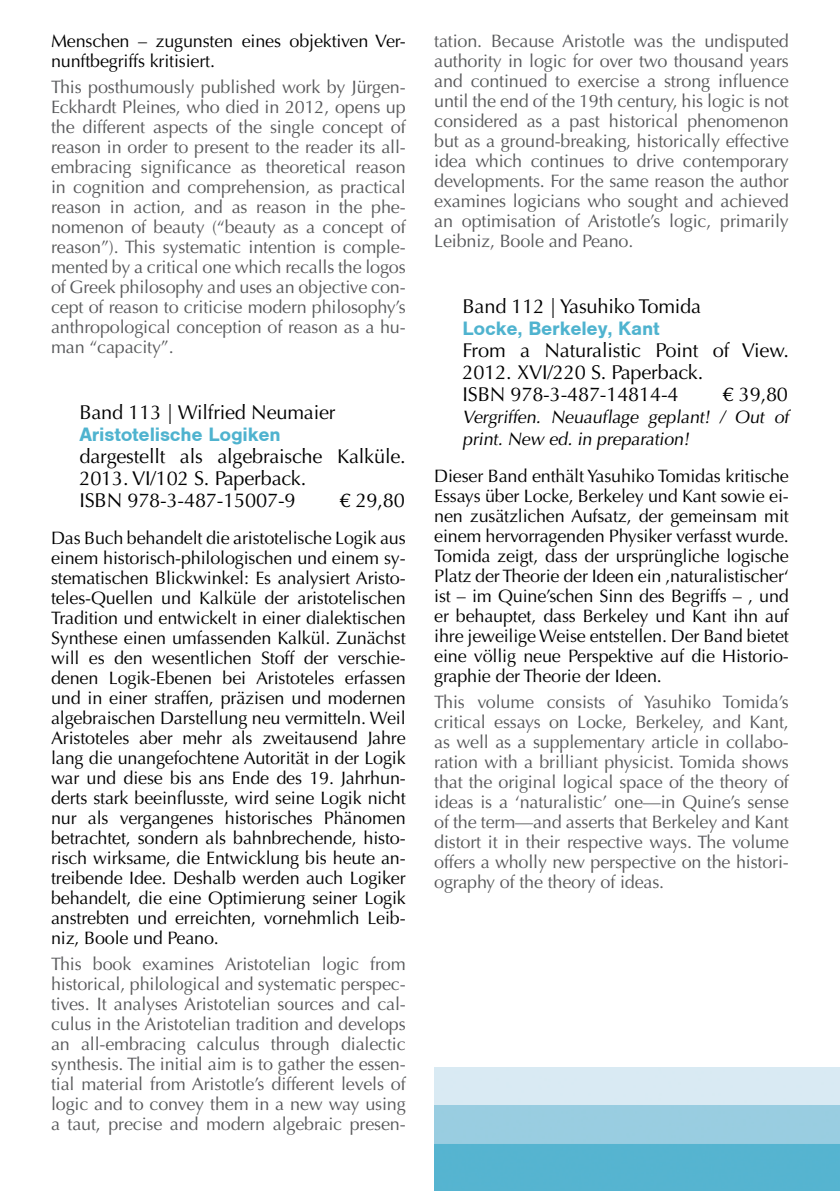
<style>
.page{position:relative;width:840px;height:1191px;background:#fff}
.page>*{position:absolute;margin:0;border:0;box-sizing:border-box;transform-origin:0 0}
.t1{font:20px/22px "Optima LT";letter-spacing:-.01em;color:#000}
.t2{font:20px "Balt Hlv";letter-spacing:-.01em;color:#4fb3cf}
.t3{font:18px/20px "Optima LT";letter-spacing:-.01em;color:#58595b;text-align:justify}
.t4{font:18px/20px "Optima LT";letter-spacing:-.01em;color:#000}
</style>
<div class="page">
<img style="left:434px;top:1104px;width:405px;height:87px">
<div style="left:434px;top:1067px;width:405px;height:37px;background:#d9eaf3"></div>
<p class="t4" style="left:51px;top:31px;width:356px">Menschen – zugunsten eines objektiven Ver&shy;nunftbegriffs kritisiert.</p>
<p class="t3" style="left:51px;top:77px;width:356px">This posthumously published work by Jürgen-Eckhardt Pleines, who died in 2012, opens up the different aspects of the single concept of reason in order to present to the reader its all&shy;embracing significance as theoretical reason in cognition and comprehension, as practical reason in action, and as reason in the phe&shy;nomenon of beauty (“beauty as a concept of reason”). This systematic intention is comple&shy;mented by a critical one which recalls the logos of Greek philosophy and uses an objective con&shy;cept of reason to criticise modern philosophy’s anthropological conception of reason as a hu&shy;man “capacity”.</p>
<p class="t1" style="left:79px;top:401px;width:257px">Band 113 | Wilfried Neumaier</p>
<p class="t2" style="left:79px;top:423px;width:203px">Aristotelische Logiken</p>
<p class="t1" style="left:79px;top:445px;width:327px">dargestellt als algebraische Kalküle.<br>2013. VI/102 S. Paperback.<br>ISBN 978-3-487-15007-9</p>
<p class="t1" style="left:339px;top:489px;width:67px">€ 29,80</p>
<p class="t4" style="left:51px;top:528px;width:356px;text-align:justify">Das Buch behandelt die aristotelische Logik aus einem historisch-philologischen und einem sy&shy;stematischen Blickwinkel: Es analysiert Aristo&shy;teles-Quellen und Kalküle der aristotelischen Tradition und entwickelt in einer dialektischen Synthese einen umfassenden Kalkül. Zunächst will es den wesentlichen Stoff der verschie&shy;denen Logik-Ebenen bei Aristoteles erfassen und in einer straffen, präzisen und modernen algebraischen Darstellung neu vermitteln. Weil Aristoteles aber mehr als zweitausend Jahre lang die unangefochtene Autorität in der Logik war und diese bis ans Ende des 19. Jahrhun&shy;derts stark beeinflusste, wird seine Logik nicht nur als vergangenes historisches Phänomen betrachtet, sondern als bahnbrechende, histo&shy;risch wirksame, die Entwicklung bis heute an&shy;treibende Idee. Deshalb werden auch Logiker behandelt, die eine Optimierung seiner Logik anstrebten und erreichten, vornehmlich Leib&shy;niz, Boole und Peano.</p>
<p class="t3" style="left:51px;top:954px;width:356px">This book examines Aristotelian logic from historical, philological and systematic perspec&shy;tives. It analyses Aristotelian sources and cal&shy;culus in the Aristotelian tradition and develops an all-embracing calculus through dialectic synthesis. The initial aim is to gather the essen&shy;tial material from Aristotle’s different levels of logic and to convey them in a new way using a taut, precise and modern algebraic presen-</p>
<p class="t3" style="left:434px;top:31px;width:356px">tation. Because Aristotle was the undisputed authority in logic for over two thousand years and continued to exercise a strong influence until the end of the 19th century, his logic is not considered as a past historical phenomenon but as a ground-breaking, historically effective idea which continues to drive contemporary developments. For the same reason the author examines logicians who sought and achieved an optimisation of Aristotle’s logic, primarily Leibniz, Boole and Peano.</p>
<p class="t1" style="left:462px;top:296px;width:240px">Band 112 | Yasuhiko Tomida</p>
<p class="t2" style="left:462px;top:317px;width:198px">Locke, Berkeley, Kant</p>
<p class="t1" style="left:462px;top:340px;width:327px">From a Naturalistic Point of View.<br>2012. XVI/220 S. Paperback.<br>ISBN 978-3-487-14814-4</p>
<p class="t1" style="left:722px;top:384px;width:67px">€ 39,80</p>
<p class="t4" style="left:462px;top:406px;width:328px;line-height:22px">Vergriffen. Neuauflage geplant! / Out of print. New ed. in preparation!</p>
<p class="t4" style="left:434px;top:466px;width:356px;text-align:justify">Dieser Band enthält Yasuhiko Tomidas kritische Essays über Locke, Berkeley und Kant sowie ei&shy;nen zusätzlichen Aufsatz, der gemeinsam mit einem hervorragenden Physiker verfasst wurde.<br>Tomida zeigt, dass der ursprüngliche logische Platz der Theorie der Ideen ein ‚naturalistischer‘ ist – im Quine’schen Sinn des Begriffs – , und er behauptet, dass Berkeley und Kant ihn auf ihre jeweilige Weise entstellen. Der Band bietet eine völlig neue Perspektive auf die Historio&shy;graphie der Theorie der Ideen.</p>
<p class="t3" style="left:434px;top:692px;width:356px">This volume consists of Yasuhiko Tomida’s critical essays on Locke, Berkeley, and Kant, as well as a supplementary article in collabo&shy;ration with a brilliant physicist. Tomida shows that the original logical space of the theory of ideas is a ‘naturalistic’ one—in Quine’s sense of the term—and asserts that Berkeley and Kant distort it in their respective ways. The volume offers a wholly new perspective on the histori&shy;ography of the theory of ideas.</p>
</div>
